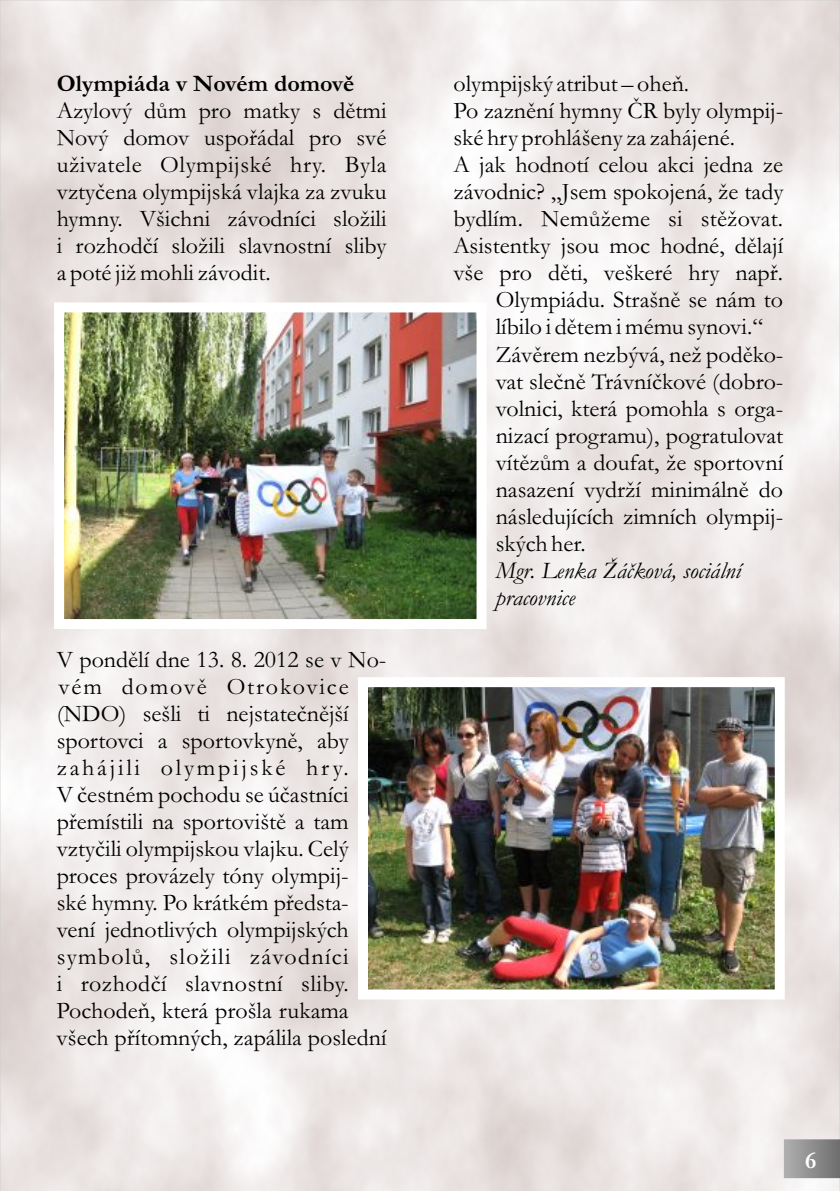
<style>
.page{position:relative;width:840px;height:1191px;background:#fff}
.page>*{position:absolute;margin:0;border:0;box-sizing:border-box;transform-origin:0 0}
.t1{font:24px/27px "Garamond";color:#000}
.t2{font:italic 24px/27px "Garamond";color:#000}
.t3{font:24px "Garamond";letter-spacing:.025em;color:#000}
.t4{font:700 24px "Garamond";color:#000}
.t5{font:700 24px "Garamond";color:#fff}
</style>
<div class="page">
<svg style="left:782px;top:1139px;width:57px;height:39px"></svg>
<img style="left:65px;top:313px;width:410px;height:305px">
<div style="left:54px;top:302px;width:432px;height:327px;border:10px solid #fff"></div>
<img style="left:369px;top:688px;width:404px;height:300px">
<div style="left:358px;top:677px;width:426px;height:322px;border:10px solid #fff"></div>
<p class="t4" style="left:57px;top:76px;width:299px">Olympiáda v Novém domově</p>
<p class="t1" style="left:453px;top:73px;width:237px">olympijský atribut – oheň.</p>
<p class="t1" style="left:57px;top:100px;width:331px">Azylový dům pro matky s dětmi</p>
<p class="t1" style="left:453px;top:100px;width:331px">Po zaznění hymny ČR byly olympij-</p>
<p class="t1" style="left:57px;top:127px;width:331px">Nový domov uspořádal pro své</p>
<p class="t1" style="left:453px;top:127px;width:283px">ské hry prohlášeny za zahájené.</p>
<p class="t3" style="left:57px;top:157px;width:331px">uživatele Olympijské hry. Byla</p>
<p class="t1" style="left:453px;top:154px;width:331px">A jak hodnotí celou akci jedna ze</p>
<p class="t1" style="left:57px;top:181px;width:331px">vztyčena olympijská vlajka za zvuku</p>
<p class="t1" style="left:453px;top:181px;width:331px">závodnic? „Jsem spokojená, že tady</p>
<p class="t1" style="left:57px;top:208px;width:331px">hymny. Všichni závodníci složili</p>
<p class="t1" style="left:453px;top:208px;width:331px">bydlím. Nemůžeme si stěžovat.</p>
<p class="t1" style="left:57px;top:235px;width:331px">i rozhodčí složili slavnostní sliby</p>
<p class="t1" style="left:453px;top:235px;width:331px">Asistentky jsou moc hodné, dělají</p>
<p class="t1" style="left:57px;top:262px;width:215px">a poté již mohli závodit.</p>
<p class="t1" style="left:495px;top:262px;width:289px;text-indent:-42px">vše pro děti, veškeré hry např.<br>Olympiádu. Strašně se nám to líbilo i dětem imému synovi.“<br>Závěrem nezbývá, než poděko&shy;vat slečně Trávníčkové (dobro&shy;volnici, která pomohla s orga&shy;nizací programu), pogratulovat vítězům a doufat, že sportovní nasazení vydrží minimálně do následujících zimních olympij&shy;ských her.</p>
<p class="t2" style="left:495px;top:559px;width:247px">Mgr. Lenka Žáčková, sociální pracovnice</p>
<p class="t1" style="left:57px;top:648px;width:331px">V pondělí dne 13. 8. 2012 se v No&shy;vém domově Otrokovice (NDO) sešli ti nejstatečnější sportovci a sportovkyně, aby zahájili olympijské hry.<br>V čestném pochodu se účastníci přemístili na sportoviště a tam vztyčili olympijskou vlajku. Celý proces provázely tóny olympij-<br>ské hymny. Po krátkém předsta&shy;vení jednotlivých olympijských symbolů, složili závodníci<br>i rozhodčí slavnostní sliby.<br>Pochodeň, která prošla rukama všech přítomných, zapálila poslední</p>
<p class="t5" style="left:804px;top:1152px;width:13px">6</p>
</div>
